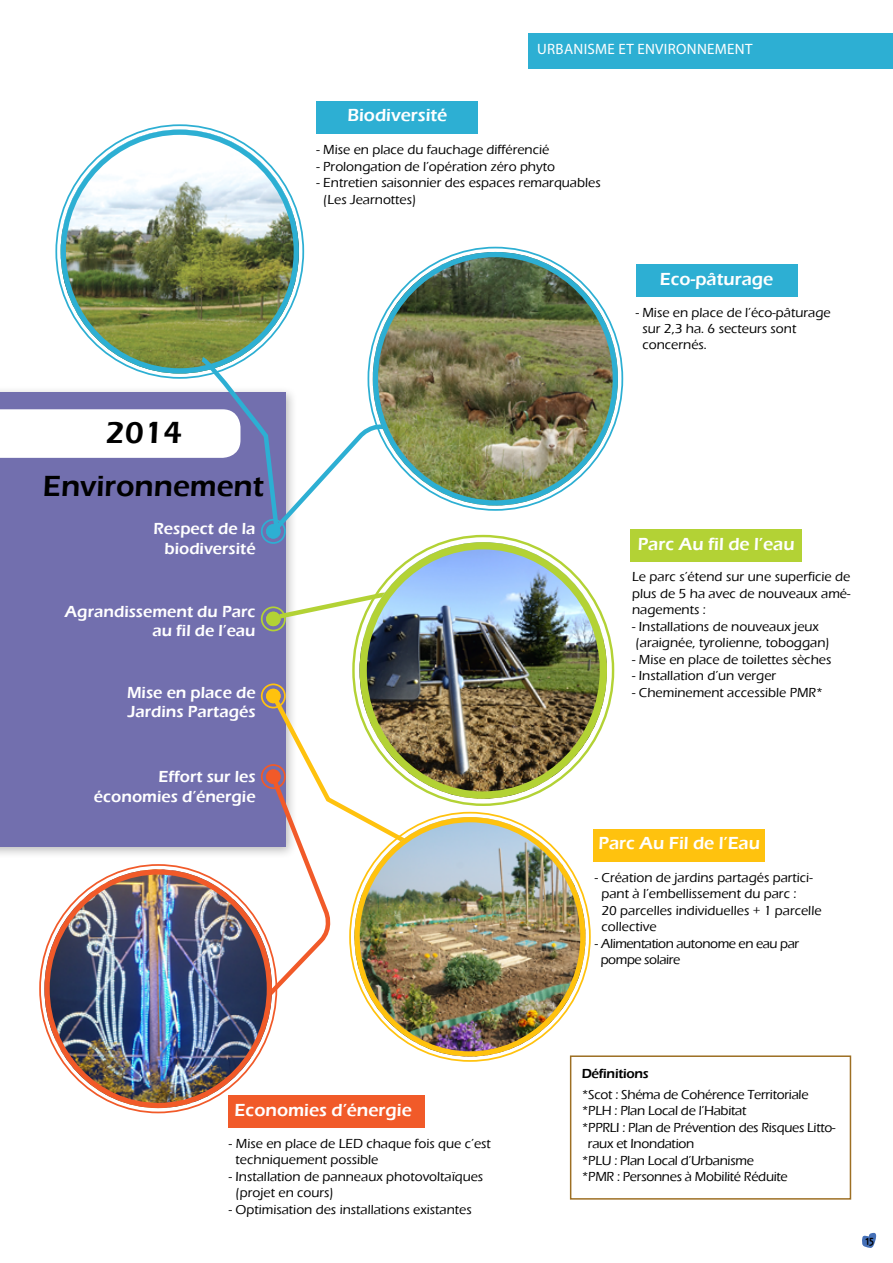
<style>
.page{position:relative;width:893px;height:1263px;background:#fff}
.page>*{position:absolute;margin:0;border:0;box-sizing:border-box;transform-origin:0 0}
.t1{font:600 31.5px "Eras ITC";color:#000}
.t2{font:600 30px "Eras ITC";color:#000}
.t3{font:600 18px "Eras ITC";color:#fff}
.t4{font:600 16.5px/19.8px "Eras ITC";color:#fff;text-align:right}
.t5{font:15px "Myriad Pro";letter-spacing:.02em;color:#fff}
.t6{font:500 13.5px/16.5px "Eras ITC";color:#000}
.t7{font:500 13.5px "Eras ITC";letter-spacing:-.02em;color:#000}
.t8{font:500 13.5px/16.5px "Eras ITC";letter-spacing:-.03em;color:#000}
.t9{font:600 13.5px "Eras ITC";letter-spacing:-.02em;color:#000}
.t10{font:700 11.55px "Designio";color:#000}
</style>
<div class="page">
<svg style="left:862px;top:1232px;width:15px;height:16px"></svg>
<div style="left:570px;top:1055px;width:281px;height:144px;background:#fff;border:2px solid #9d6f23"></div>
<div style="left:0;top:386px;width:298px;height:473px;background:#000;opacity:.27"></div>
<div style="left:0;top:392px;width:286px;height:454px;background:#726fae"></div>
<div style="left:528px;top:34px;width:365px;height:35px;background:#2dafd3"></div>
<img style="left:61px;top:130px;width:238px;height:225px">
<div style="left:261px;top:519px;width:25px;height:25px;border:2px solid #2dafd3;border-radius:50%"></div>
<div style="left:266px;top:524px;width:15px;height:15px;border:5px solid #2dafd3;border-radius:50%"></div>
<img style="left:373px;top:252px;width:245px;height:253px">
<svg style="left:274px;top:592px;width:86px;height:83px"></svg>
<img style="left:360px;top:542px;width:247px;height:257px">
<div style="left:360px;top:542px;width:247px;height:257px;border:7px solid #b3d235;border-radius:50%"></div>
<div style="left:266px;top:612px;width:15px;height:14px;background:#b3d235;border-radius:50%"></div>
<div style="left:261px;top:606px;width:25px;height:25px;border:2px solid #b3d235;border-radius:50%"></div>
<div style="left:266px;top:612px;width:15px;height:14px;border:5px solid #b3d235;border-radius:50%"></div>
<div style="left:261px;top:683px;width:25px;height:25px;border:2px solid #ffc20e;border-radius:50%"></div>
<div style="left:266px;top:689px;width:15px;height:14px;border:5px solid #ffc20e;border-radius:50%"></div>
<svg style="left:254px;top:693px;width:180px;height:317px"></svg>
<div style="left:317px;top:101px;width:161px;height:32px;background:#2dafd3"></div>
<div style="left:636px;top:264px;width:161px;height:33px;background:#2dafd3"></div>
<div style="left:630px;top:529px;width:171px;height:33px;background:#b3d235"></div>
<div style="left:594px;top:829px;width:171px;height:33px;background:#ffc20e"></div>
<div style="left:228px;top:1095px;width:196px;height:33px;background:#f15a29"></div>
<svg style="left:0;top:355px;width:435px;height:180px"></svg>
<div style="left:105px;top:421px;width:115px;height:30px;background:#fff"></div>
<img style="left:354px;top:817px;width:231px;height:239px">
<div style="left:354px;top:817px;width:231px;height:239px;border:5px solid #ffc20e;border-radius:50%"></div>
<img style="left:44px;top:869px;width:228px;height:239px">
<div style="left:44px;top:869px;width:228px;height:239px;border:5px solid #f15a29;border-radius:50%"></div>
<h1 class="t1" style="left:105px;top:415px;width:78px">2014</h1>
<h2 class="t2" style="left:43px;top:469px;width:223px">Environnement</h2>
<p class="t4" style="left:153px;top:519px;width:104px">Respect de la biodiversité</p>
<p class="t4" style="left:65px;top:601px;width:192px">Agrandissement du Parc au fil de l’eau</p>
<p class="t4" style="left:127px;top:682px;width:130px;text-align:left">Mise en place de<br>Jardins Partagés</p>
<p class="t4" style="left:94px;top:767px;width:163px">Effort sur les économies d’énergie</p>
<h3 class="t3" style="left:347px;top:105px;width:102px">Biodiversité</h3>
<p class="t5" style="left:537px;top:40px;width:27px">URBANI</p>
<p class="t5" style="left:588px;top:40px;width:100px">SME ET ENVIRONN</p>
<p class="t5" style="left:707px;top:40px;width:37px">EMENT</p>
<p class="t6" style="left:317px;top:142px;width:234px">- Mise en place du fauchage différencié</p>
<p class="t6" style="left:317px;top:158px;width:240px">- Prolongation de l’opération zéro phyto</p>
<p class="t6" style="left:323px;top:175px;width:279px;text-indent:-7px">- Entretien saisonnier des espaces remarquables (Les Jearnottes)</p>
<h3 class="t3" style="left:660px;top:268px;width:115px">Eco-pâturage</h3>
<p class="t6" style="left:642px;top:304px;width:190px;text-indent:-7px">- Mise en place de l’éco-pâturage sur 2,3 ha. 6 secteurs sont concernés.</p>
<h3 class="t3" style="left:638px;top:533px;width:158px">Parc Au fil de l’eau</h3>
<p class="t6" style="left:632px;top:568px;width:220px;text-align:justify">Le parc s’étend sur une superficie de plus de 5 ha avec de nouveaux amé&shy;nagements :</p>
<p class="t6" style="left:632px;top:618px;width:199px">- Installations de nouveaux jeux (araignée, tyrolienne, toboggan)</p>
<p class="t6" style="left:632px;top:651px;width:201px">- Mise en place de toilettes sèches</p>
<p class="t6" style="left:632px;top:667px;width:146px">- Installation d’un verger</p>
<p class="t6" style="left:632px;top:684px;width:192px">- Cheminement accessible PMR*</p>
<h3 class="t3" style="left:598px;top:833px;width:163px">Parc Au Fil de l’Eau</h3>
<p class="t6" style="left:601px;top:869px;width:221px;text-indent:-7px">- Création de jardins partagés partici&shy;pant à l’embellissement du parc :<br>20 parcelles individuelles + 1 parcelle collective</p>
<p class="t8" style="left:601px;top:935px;width:200px;text-indent:-6px">- Alimentation autonome en eau par pompe solaire</p>
<h3 class="t3" style="left:235px;top:1099px;width:179px">Economies d’énergie</h3>
<p class="t6" style="left:236px;top:1135px;width:257px;text-indent:-7px">- Mise en place de LED chaque fois que c’est techniquement possible</p>
<p class="t6" style="left:236px;top:1168px;width:249px;text-indent:-7px">- Installation de panneaux photovoltaïques (projet en cours)</p>
<p class="t6" style="left:229px;top:1201px;width:244px">- Optimisation des installations existantes</p>
<p class="t9" style="left:582px;top:1066px;width:69px">Définitions</p>
<p class="t7" style="left:582px;top:1087px;width:228px">*Scot : Shéma de Cohérence Territoriale</p>
<p class="t7" style="left:582px;top:1103px;width:166px">*PLH : Plan Local de l’Habitat</p>
<p class="t7" style="left:582px;top:1120px;width:255px">*PPRLI : Plan de Prévention des Risques Litto-</p>
<p class="t7" style="left:588px;top:1136px;width:108px">raux et Inondation</p>
<p class="t7" style="left:582px;top:1153px;width:174px">*PLU : Plan Local d’Urbanisme</p>
<p class="t7" style="left:582px;top:1169px;width:208px">*PMR : Personnes à Mobilité Réduite</p>
<p class="t10" style="left:865px;top:1235px;width:11px">15</p>
</div>
